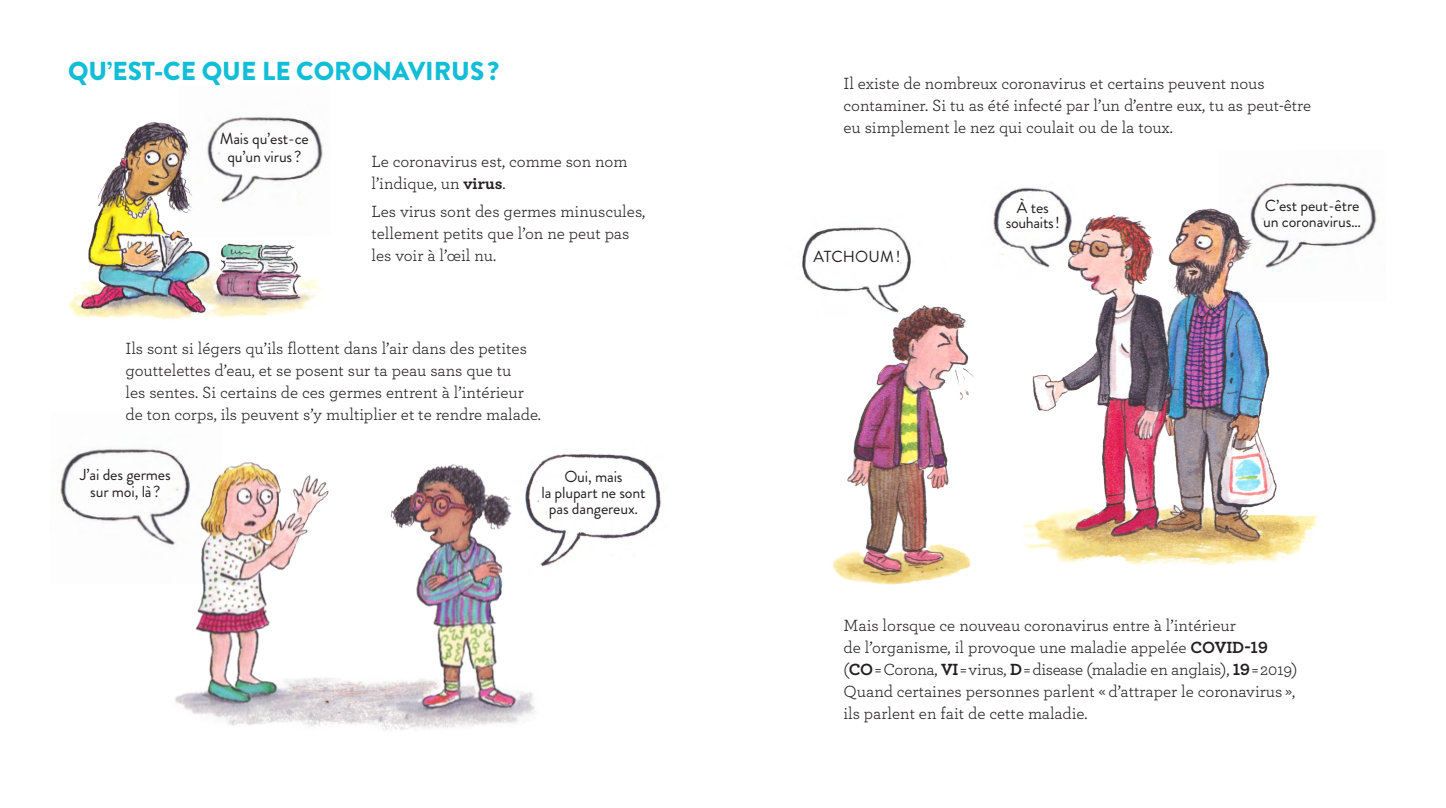
<style>
.page{position:relative;width:1446px;height:808px;background:#fff}
.page>*{position:absolute;margin:0;border:0;box-sizing:border-box;transform-origin:0 0}
.t1{font:900 26px "Brandon Grotesque";color:#12bdd7}
.texte_courant{font:17px/22px "Archer";color:#231f20}
.bulle{font:16px/17px "Brandon Grotesque";letter-spacing:-.01em;color:#231f20;text-align:center}
.bulle-2{font:16px "Brandon Grotesque";letter-spacing:.01em;color:#231f20}
.s1{font-weight:700}
</style>
<div class="page">
<img style="left:68px;top:122px;width:254px;height:198px">
<img style="left:175px;top:462px;width:360px;height:268px">
<img style="left:832px;top:208px;width:488px;height:377px">
<img style="left:178px;top:117px;width:145px;height:120px">
<img style="left:60px;top:448px;width:163px;height:137px">
<img style="left:483px;top:453px;width:181px;height:159px">
<img style="left:979px;top:187px;width:107px;height:91px">
<img style="left:802px;top:208px;width:143px;height:139px">
<img style="left:1218px;top:182px;width:160px;height:121px">
<p class="t1" style="left:68px;top:52px;width:433px">QU’EST-CE QUE LE CORONAVIRUS?</p>
<p class="bulle" style="left:220px;top:131px;width:90px">Mais qu’est-ce</p>
<p class="bulle" style="left:227px;top:149px;width:76px">qu’un virus?</p>
<p class="texte_courant" style="left:371px;top:150px;width:258px">Le coronavirus est, comme son nom l’indique, un <span class="s1">virus</span>.</p>
<p class="texte_courant" style="left:371px;top:199px;width:275px">Les virus sont des germes minuscules, tellement petits que l’on ne peut pas les voir à l’œil nu.</p>
<p class="texte_courant" style="left:125px;top:337px;width:417px">Ils sont si légers qu’ils flottent dans l’air dans des petites gouttelettes d’eau, et se posent sur ta peau sans que tu<br>les sentes. Si certains de ces germes entrent à l’intérieur de ton corps, ils peuvent s’y multiplier et te rendre malade.</p>
<p class="bulle" style="left:80px;top:466px;width:92px">J’ai des germes sur moi, là?</p>
<p class="bulle" style="left:564px;top:468px;width:60px">Oui, mais</p>
<p class="bulle" style="left:541px;top:484px;width:106px">la plupart ne sont</p>
<p class="bulle" style="left:549px;top:500px;width:91px">pas dangereux.</p>
<p class="texte_courant" style="left:843px;top:71px;width:469px">Il existe de nombreux coronavirus et certains peuvent nous contaminer. Si tu as été infecté par l’un d’entre eux, tu as peut-être eu simplement le nez qui coulait ou de la toux.</p>
<p class="bulle-2" style="left:813px;top:246px;width:88px">ATCHOUM!</p>
<p class="bulle" style="left:1017px;top:199px;width:33px">À tes</p>
<p class="bulle" style="left:1006px;top:214px;width:56px">souhaits!</p>
<p class="bulle" style="left:1263px;top:198px;width:100px;line-height:16px;text-align:left">C’est peut-être un coronavirus…</p>
<p class="texte_courant" style="left:843px;top:613px;width:455px">Mais lorsque ce nouveau coronavirus entre à l’intérieur<br>de l’organisme, il provoque une maladie appelée <span class="s1">COVID-19 </span>(<span class="s1">CO</span> =Corona, <span class="s1">VI</span> =virus, <span class="s1">D</span> =disease (maladie en anglais), <span class="s1">19</span> =2019)<br>Quand certaines personnes parlent « d’attraper le coronavirus », ils parlent en fait de cette maladie.</p>
</div>
